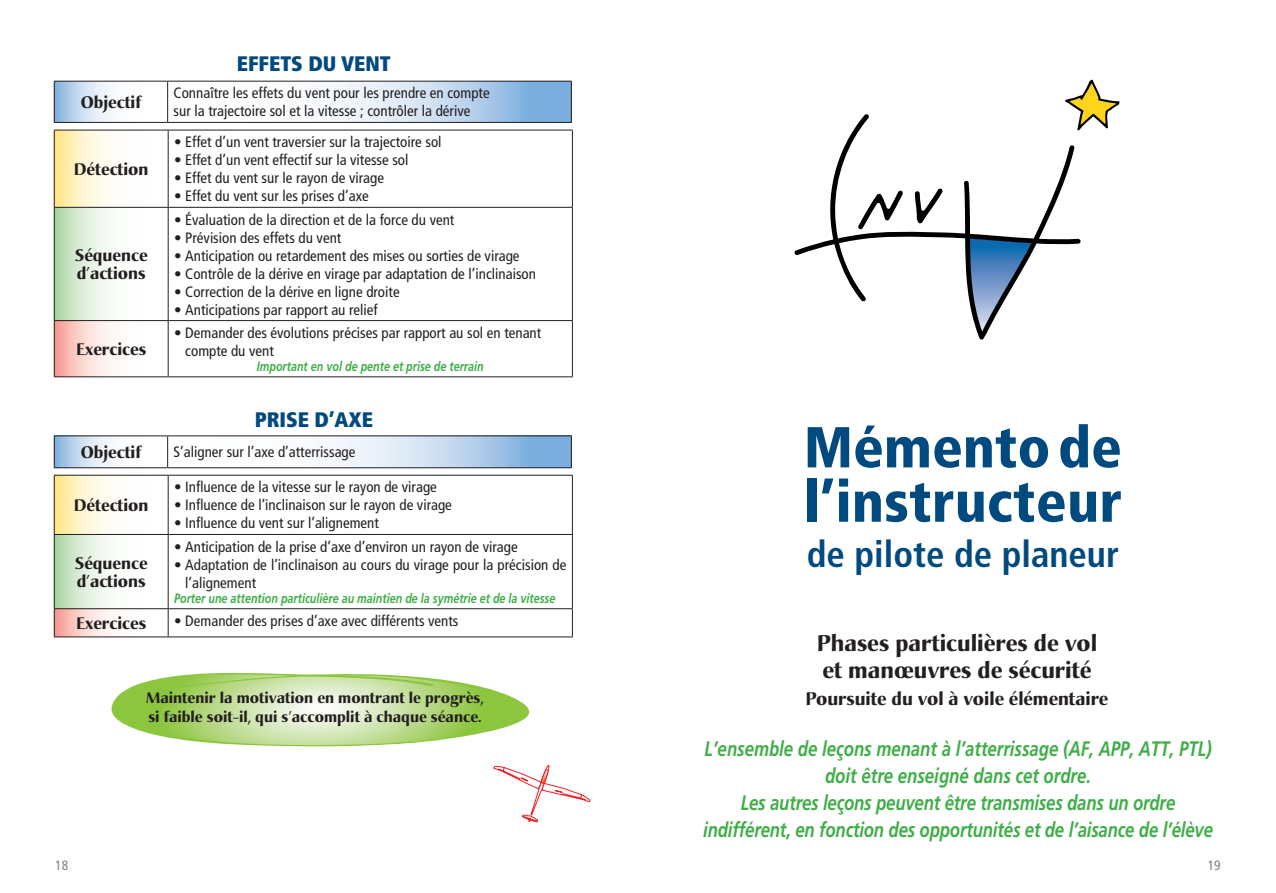
<style>
.page{position:relative;width:1276px;height:893px;background:#fff}
.page>*{position:absolute;margin:0;border:0;box-sizing:border-box;transform-origin:0 0}
.t1{font:900 condensed 57.6px/54.3px "Frutiger LT Std";letter-spacing:.005em;color:#004a7f}
.t2{font:700 condensed 36.75px "Frutiger LT Std";color:#004a7f}
.t3{font:700 22.5px/27px "Christiana";color:#231f20}
.t4{font:italic 700 21px/27px "Frutiger LT Std";letter-spacing:-.01em;color:#40ae49;text-align:center;scale:.8 1}
.t5{font:900 condensed 21px "Frutiger LT Std";color:#004a7f}
.t6{font:700 18px "Christiana";color:#231f20}
.t7{font:700 16.5px/18px "Christiana";color:#231f20}
.t8{font:condensed 15px/18px "Frutiger LT Std";color:#231f20}
.t9{font:700 15px/19.5px "Christiana";color:#231f20}
.t10{font:italic 700 13.5px "Frutiger LT Std";color:#40ae49;scale:.8 1}
.t11{font:condensed 13.5px "Frutiger LT Std";color:#808285}
</style>
<div class="page">
<svg style="left:55px;top:131px;width:113px;height:76px"></svg>
<svg style="left:55px;top:208px;width:113px;height:112px"></svg>
<svg style="left:169px;top:208px;width:403px;height:168px"></svg>
<svg style="left:55px;top:321px;width:113px;height:55px"></svg>
<hr style="left:54px;top:130px;width:114px;height:1px;background:#231f20">
<hr style="left:54px;top:130px;width:1px;height:77px;background:#231f20">
<hr style="left:168px;top:130px;width:405px;height:1px;background:#231f20">
<hr style="left:168px;top:130px;width:1px;height:77px;background:#231f20">
<hr style="left:572px;top:130px;width:1px;height:77px;background:#231f20">
<hr style="left:54px;top:207px;width:114px;height:1px;background:#231f20">
<hr style="left:54px;top:208px;width:1px;height:112px;background:#231f20">
<hr style="left:168px;top:207px;width:405px;height:1px;background:#231f20">
<hr style="left:168px;top:208px;width:1px;height:112px;background:#231f20">
<hr style="left:572px;top:208px;width:1px;height:112px;background:#231f20">
<hr style="left:54px;top:320px;width:114px;height:1px;background:#231f20">
<hr style="left:54px;top:321px;width:1px;height:55px;background:#231f20">
<hr style="left:168px;top:320px;width:405px;height:1px;background:#231f20">
<hr style="left:168px;top:321px;width:1px;height:55px;background:#231f20">
<hr style="left:572px;top:321px;width:1px;height:55px;background:#231f20">
<hr style="left:54px;top:376px;width:114px;height:1px;background:#231f20">
<hr style="left:168px;top:376px;width:405px;height:1px;background:#231f20">
<svg style="left:55px;top:476px;width:113px;height:58px"></svg>
<svg style="left:55px;top:535px;width:113px;height:73px"></svg>
<svg style="left:55px;top:609px;width:113px;height:28px"></svg>
<hr style="left:54px;top:475px;width:114px;height:1px;background:#231f20">
<hr style="left:54px;top:476px;width:1px;height:58px;background:#231f20">
<hr style="left:168px;top:475px;width:405px;height:1px;background:#231f20">
<hr style="left:168px;top:476px;width:1px;height:58px;background:#231f20">
<hr style="left:572px;top:476px;width:1px;height:58px;background:#231f20">
<hr style="left:54px;top:534px;width:114px;height:1px;background:#231f20">
<hr style="left:54px;top:535px;width:1px;height:73px;background:#231f20">
<hr style="left:54px;top:608px;width:114px;height:1px;background:#231f20">
<svg style="left:54px;top:609px;width:1px;height:28px"></svg>
<svg style="left:168px;top:534px;width:405px;height:103px"></svg>
<hr style="left:54px;top:637px;width:114px;height:1px;background:#231f20">
<hr style="left:168px;top:637px;width:405px;height:1px;background:#231f20">
<svg style="left:55px;top:82px;width:112px;height:40px"></svg>
<svg style="left:168px;top:82px;width:403px;height:40px"></svg>
<hr style="left:168px;top:81px;width:404px;height:1px;background:#231f20">
<hr style="left:571px;top:82px;width:1px;height:40px;background:#231f20">
<hr style="left:168px;top:122px;width:404px;height:1px;background:#231f20">
<hr style="left:54px;top:81px;width:114px;height:1px;background:#231f20">
<hr style="left:54px;top:82px;width:1px;height:40px;background:#231f20">
<hr style="left:167px;top:82px;width:1px;height:40px;background:#231f20">
<hr style="left:54px;top:122px;width:114px;height:1px;background:#231f20">
<svg style="left:55px;top:436px;width:112px;height:31px"></svg>
<svg style="left:168px;top:436px;width:403px;height:31px"></svg>
<hr style="left:168px;top:435px;width:404px;height:1px;background:#231f20">
<hr style="left:571px;top:436px;width:1px;height:31px;background:#231f20">
<hr style="left:168px;top:467px;width:404px;height:1px;background:#231f20">
<hr style="left:54px;top:435px;width:114px;height:1px;background:#231f20">
<hr style="left:54px;top:436px;width:1px;height:31px;background:#231f20">
<hr style="left:167px;top:436px;width:1px;height:31px;background:#231f20">
<hr style="left:54px;top:467px;width:114px;height:1px;background:#231f20">
<svg style="left:1065px;top:80px;width:54px;height:49px"></svg>
<svg style="left:795px;top:114px;width:285px;height:226px"></svg>
<svg style="left:111px;top:672px;width:419px;height:75px"></svg>
<svg style="left:493px;top:765px;width:97px;height:58px"></svg>
<h3 class="t5" style="left:237px;top:51px;width:155px">EFFETS DU VENT</h3>
<p class="t7" style="left:81px;top:94px;width:62px">Objectif</p>
<p class="t8" style="left:174px;top:84px;width:317px">Connaître les effets du vent pour les prendre en compte sur la trajectoire sol et la vitesse ; contrôler la dérive</p>
<p class="t7" style="left:74px;top:160px;width:76px">Détection</p>
<p class="t7" style="left:75px;top:247px;width:74px">Séquence d’actions</p>
<p class="t7" style="left:76px;top:340px;width:72px">Exercices</p>
<p class="t8" style="left:174px;top:133px;width:269px">• Effet d’un vent traversier sur la trajectoire sol</p>
<p class="t8" style="left:174px;top:151px;width:236px">• Effet d’un vent effectif sur la vitesse sol</p>
<p class="t8" style="left:174px;top:169px;width:211px">• Effet du vent sur le rayon de virage</p>
<p class="t8" style="left:174px;top:187px;width:196px">• Effet du vent sur les prises d’axe</p>
<p class="t8" style="left:174px;top:210px;width:282px">• Évaluation de la direction et de la force du vent</p>
<p class="t8" style="left:174px;top:228px;width:169px">• Prévision des effets du vent</p>
<p class="t8" style="left:174px;top:246px;width:347px">• Anticipation ou retardement des mises ou sorties de virage</p>
<p class="t8" style="left:174px;top:264px;width:363px">• Contrôle de la dérive en virage par adaptation de l’inclinaison</p>
<p class="t8" style="left:174px;top:282px;width:227px">• Correction de la dérive en ligne droite</p>
<p class="t8" style="left:174px;top:300px;width:205px">• Anticipations par rapport au relief</p>
<p class="t8" style="left:185px;top:324px;width:357px;text-indent:-11px">• Demander des évolutions précises par rapport au sol en tenant compte du vent</p>
<p class="t10" style="left:257px;top:358px;width:285px">Important en vol de pente et prise de terrain</p>
<h3 class="t5" style="left:255px;top:407px;width:120px">PRISE D’AXE</h3>
<p class="t7" style="left:81px;top:444px;width:62px">Objectif</p>
<p class="t8" style="left:174px;top:443px;width:183px">S’aligner sur l’axe d’atterrissage</p>
<p class="t7" style="left:74px;top:497px;width:76px">Détection</p>
<p class="t7" style="left:75px;top:554px;width:74px">Séquence d’actions</p>
<p class="t8" style="left:174px;top:478px;width:264px">• Influence de la vitesse sur le rayon de virage</p>
<p class="t8" style="left:174px;top:496px;width:279px">• Influence de l’inclinaison sur le rayon de virage</p>
<p class="t8" style="left:174px;top:514px;width:206px">• Influence du vent sur l’alignement</p>
<p class="t8" style="left:174px;top:538px;width:345px">• Anticipation de la prise d’axe d’environ un rayon de virage</p>
<p class="t8" style="left:185px;top:556px;width:383px;text-indent:-11px">• Adaptation de l’inclinaison au cours du virage pour la précision de l’alignement</p>
<p class="t10" style="left:174px;top:590px;width:478px">Porter une attention particulière au maintien de la symétrie et de la vitesse</p>
<p class="t7" style="left:76px;top:615px;width:72px">Exercices</p>
<p class="t8" style="left:174px;top:612px;width:286px">• Demander des prises d’axe avec différents vents</p>
<p class="t9" style="left:146px;top:688px;width:339px">Maintenir la motivation en montrant le progrès, si faible soit-il, qui s’accomplit à chaque séance.</p>
<h1 class="t1" style="left:804px;top:420px;width:320px">Mémento de l’instructeur</h1>
<h2 class="t2" style="left:806px;top:533px;width:314px">de pilote de planeur</h2>
<h3 class="t3" style="left:816px;top:630px;width:282px">Phases particulières de vol et manœuvres de sécurité</h3>
<p class="t6" style="left:805px;top:687px;width:304px">Poursuite du vol à voile élémentaire</p>
<h3 class="t4" style="left:703px;top:735px;width:639px">L’ensemble de leçons menant à l’atterrissage (AF, APP, ATT, PTL) doit être enseigné dans cet ordre.<br>Les autres leçons peuvent être transmises dans un ordre indifférent, en fonction des opportunités et de l’aisance de l’élève</h3>
<p class="t11" style="left:55px;top:857px;width:14px">18</p>
<p class="t11" style="left:1207px;top:857px;width:14px">19</p>
</div>
